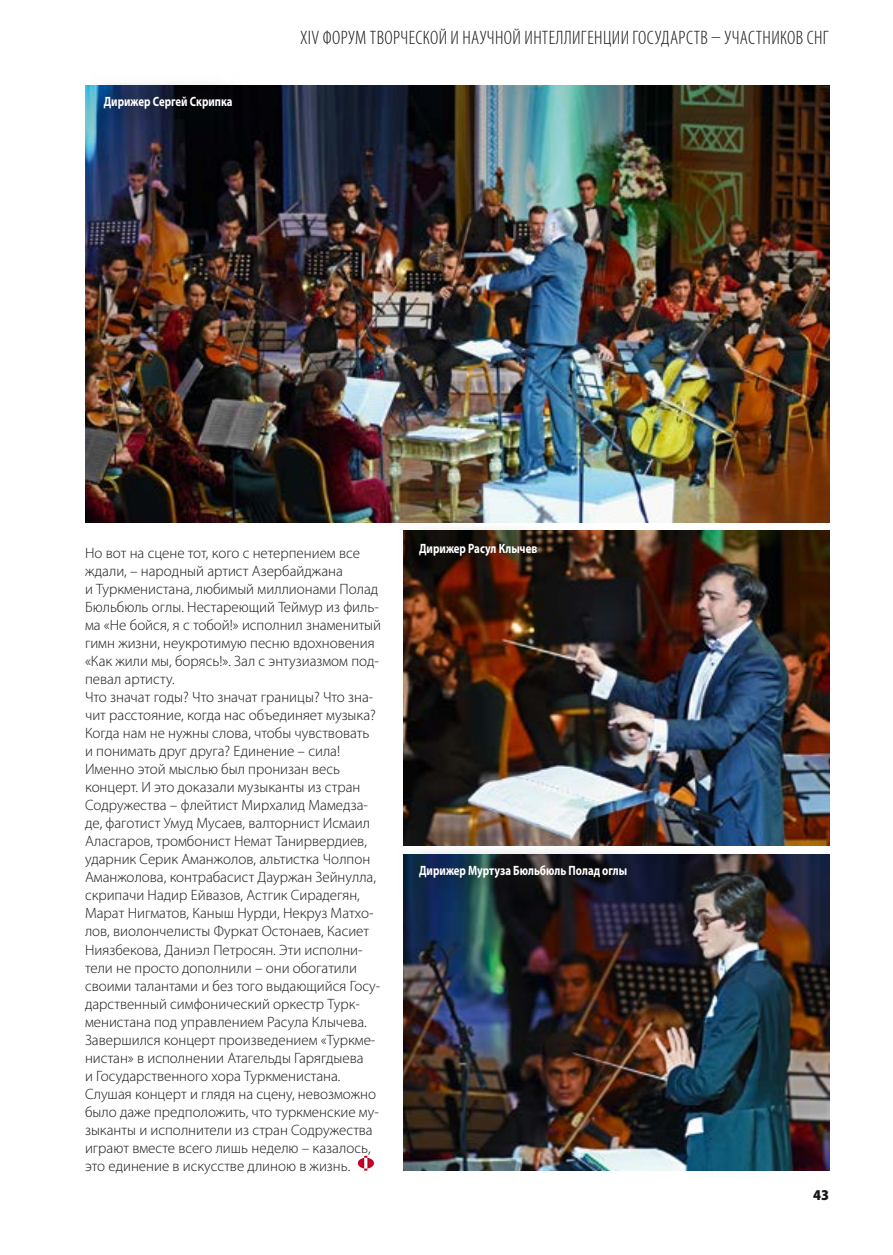
<style>
.page{position:relative;width:893px;height:1255px;background:#fff}
.page>*{position:absolute;margin:0;border:0;box-sizing:border-box;transform-origin:0 0}
.t1{font:300 condensed 19.5px "Myriad Pro";letter-spacing:.02em;color:#181716}
.t2{font:300 15px/18px "Myriad Pro";color:#181716}
.t3{font:900 semi-condensed 15px "Myriad Pro";color:#181716}
.t4{font:700 13.5px "Myriad Pro";color:#fff;scale:.8 1}
</style>
<div class="page">
<svg style="left:358px;top:1155px;width:16px;height:15px"></svg>
<img style="left:404px;top:531px;width:425px;height:314px">
<img style="left:85px;top:85px;width:744px;height:437px">
<img style="left:404px;top:854px;width:425px;height:316px">
<svg style="left:85px;top:84px;width:169px;height:46px;background:#19283e"></svg>
<svg style="left:397px;top:521px;width:162px;height:55px"></svg>
<svg style="left:403px;top:843px;width:245px;height:56px;background:#3b434f"></svg>
<p class="t4" style="left:104px;top:92px;width:163px">Дирижер Сергей Скрипка</p>
<h1 class="t1" style="left:300px;top:28px;width:530px">XIV ФОРУМ ТВОРЧЕСКОЙ И НАУЧНОЙ ИНТЕЛЛИГЕНЦИИ ГОСУДАРСТВ – УЧАСТНИКОВ СНГ</h1>
<p class="t2" style="left:85px;top:544px;width:298px">Но вот на сцене тот, кого с нетерпением все ждали, – народный артист Азербайджана<br>и Туркменистана, любимый миллионами Полад Бюльбюль оглы. Нестареющий Теймур из филь&shy;ма «Не бойся, я с тобой!» исполнил знаменитый гимн жизни, неукротимую песню вдохновения «Как жили мы, борясь!». Зал с энтузиазмом под&shy;певал артисту.<br>Что значат годы? Что значат границы? Что зна&shy;чит расстояние, когда нас объединяет музыка?<br>Когда нам не нужны слова, чтобы чувствовать<br>и понимать друг друга? Единение – сила!<br>Именно этой мыслью был пронизан весь концерт. И это доказали музыканты из стран Содружества – флейтист Мирхалид Мамедза&shy;де, фаготист Умуд Мусаев, валторнист Исмаил Аласгаров, тромбонист Немат Танирвердиев, ударник Серик Аманжолов, альтистка Чолпон Аманжолова, контрабасист Дауржан Зейнулла, скрипачи Надир Ейвазов, Астгик Сирадегян, Марат Нигматов, Каныш Нурди, Некруз Матхо&shy;лов, виолончелисты Фуркат Остонаев, Касиет Ниязбекова, Даниэл Петросян. Эти исполни&shy;тели не просто дополнили – они обогатили своими талантами и без того выдающийся Госу&shy;дарственный симфонический оркестр Турк&shy;менистана под управлением Расула Клычева.<br>Завершился концерт произведением «Туркме&shy;нистан» в исполнении Атагельды Гарягдыева<br>и Государственного хора Туркменистана.<br>Слушая концерт и глядя на сцену, невозможно было даже предположить, что туркменские му&shy;зыканты и исполнители из стран Содружества играют вместе всего лишь неделю – казалось, это единение в искусстве длиною в жизнь.</p>
<p class="t4" style="left:419px;top:539px;width:149px">Дирижер Расул Клычев</p>
<p class="t4" style="left:419px;top:861px;width:261px">Дирижер Муртуза Бюльбюль Полад оглы</p>
<p class="t3" style="left:813px;top:1186px;width:18px">43</p>
</div>
